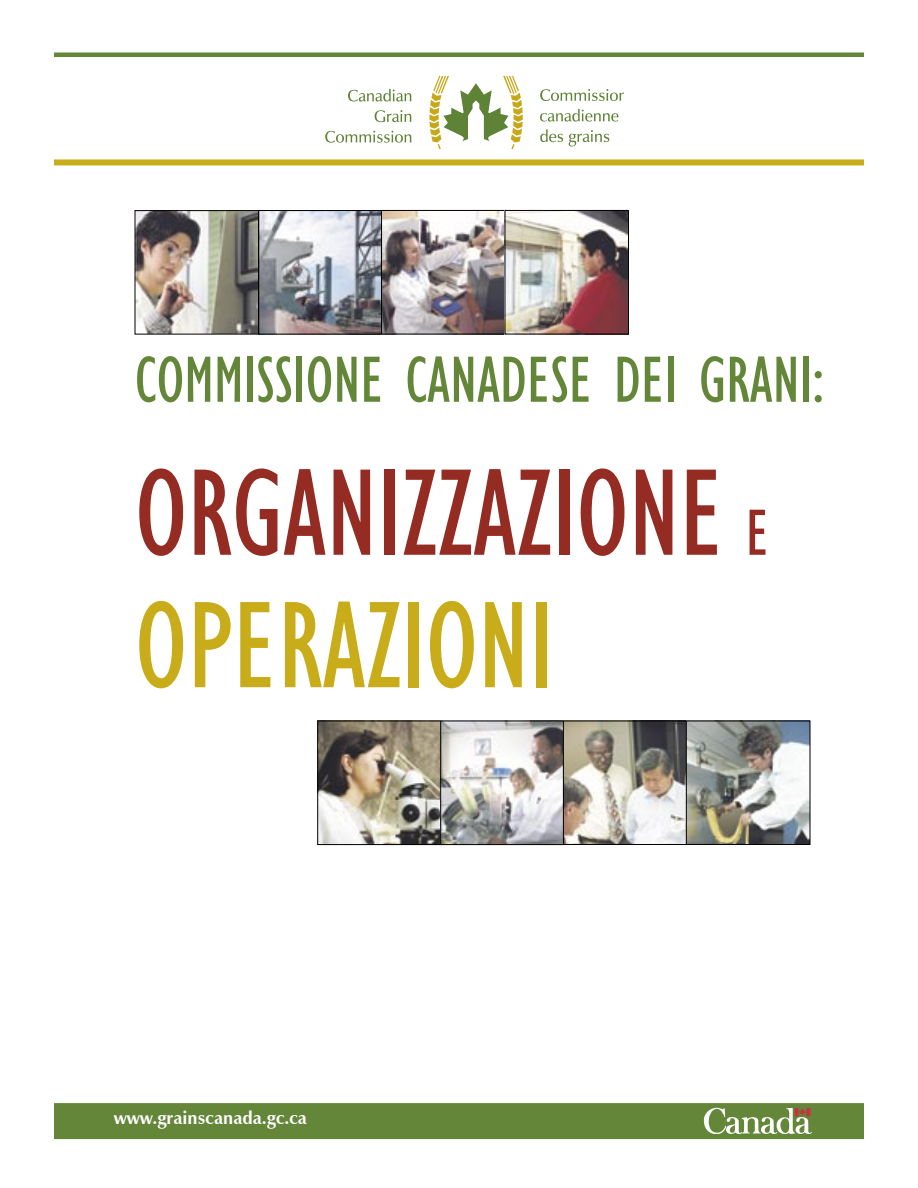
<style>
.page{position:relative;width:918px;height:1188px;background:#fff}
.page>*{position:absolute;margin:0;border:0;box-sizing:border-box;transform-origin:0 0}
.t1{font:condensed 127.5px/132.4px "Gill Sans";color:#952c24;scale:.96 1}
.t2{font:condensed 67.5px "Gill Sans";color:#638638;scale:.96 1}
.t3{font:700 18px "Zapf Humanist 601 BT";color:#fff}
.s1{font-size:67.5px}
.s2{color:#c9ac19}
</style>
<div class="page">
<div style="left:54px;top:159px;width:810px;height:6px;background:#c9ac19"></div>
<svg style="left:429px;top:76px;width:94px;height:73px"></svg>
<svg style="left:348px;top:89px;width:63px;height:13px"></svg>
<svg style="left:375px;top:110px;width:36px;height:12px"></svg>
<svg style="left:325px;top:131px;width:86px;height:12px"></svg>
<svg style="left:540px;top:89px;width:84px;height:12px"></svg>
<svg style="left:540px;top:109px;width:78px;height:13px"></svg>
<svg style="left:540px;top:129px;width:23px;height:13px"></svg>
<svg style="left:569px;top:130px;width:40px;height:16px"></svg>
<div style="left:54px;top:52px;width:810px;height:5px;background:#638638"></div>
<div style="left:54px;top:1103px;width:810px;height:36px;background:#638638"></div>
<img style="left:319px;top:723px;width:489px;height:120px">
<div style="left:317px;top:721px;width:125px;height:124px;border:1px solid #000"></div>
<div style="left:440px;top:721px;width:125px;height:124px;border:1px solid #000"></div>
<div style="left:563px;top:721px;width:124px;height:124px;border:1px solid #000"></div>
<div style="left:686px;top:721px;width:124px;height:124px;border:1px solid #000"></div>
<img style="left:137px;top:212px;width:490px;height:120px">
<div style="left:258px;top:210px;width:124px;height:124px;border:1px solid #000"></div>
<div style="left:381px;top:210px;width:124px;height:124px;border:1px solid #000"></div>
<div style="left:505px;top:210px;width:124px;height:124px;border:1px solid #000"></div>
<div style="left:135px;top:210px;width:124px;height:124px;border:1px solid #000"></div>
<svg style="left:704px;top:1108px;width:107px;height:26px"></svg>
<p class="t2" style="left:135px;top:343px;width:719px">COMMISSIONE CANADESE DEI GRANI:</p>
<h1 class="t1" style="left:135px;top:450px;width:662px">ORGANIZZAZIONE <span class="s1">E<br></span><span class="s2">OPERAZIONI</span></h1>
<p class="t3" style="left:114px;top:1107px;width:195px">www.grainscanada.gc.ca</p>
</div>
